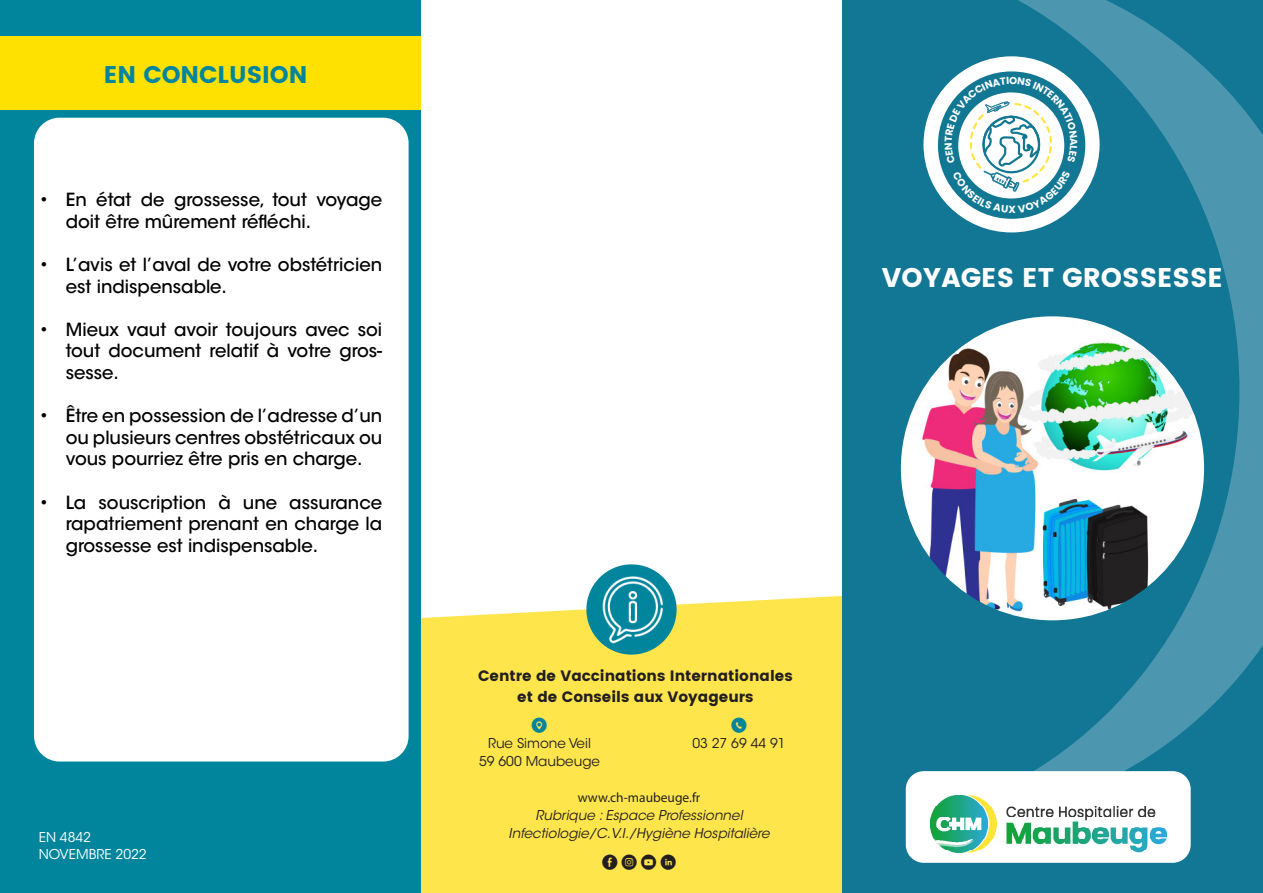
<style>
.page{position:relative;width:1263px;height:893px;background:#fff}
.page>*{position:absolute;margin:0;border:0;box-sizing:border-box;transform-origin:0 0}
.t1{font:27px "Poppins";color:#fff}
.t2{font:24px "Poppins";color:#00859d}
.t3{font:500 18px/21.6px "ITC Avant Garde Std";color:#000002;text-align:justify}
.t4{font:15px "Poppins";color:#231f20}
.t5{font:15px "Social Media Circled";color:#231f20}
.t6{font:15px "Social Media Circled";color:#00859d}
.t7{font:italic 13.5px "ITC Avant Garde Std";color:#231f20}
.t8{font:13.5px "ITC Avant Garde Std";color:#231f20}
.t9{font:13.5px "Myriad Pro";color:#231f20}
.t10{font:13.5px "ITC Avant Garde Std";color:#fff}
.t11{font:700 10.35px "Poppins";color:#fff}
</style>
<div class="page">
<div style="left:421px;top:596px;width:421px;height:297px;background:#ffe54c"></div>
<div style="left:842px;top:0;width:421px;height:893px;background:#127695"></div>
<svg style="left:929px;top:0;width:334px;height:785px"></svg>
<div style="left:0;top:0;width:421px;height:893px;background:#00859d"></div>
<div style="left:906px;top:771px;width:285px;height:92px;background:#fff;border-radius:18px"></div>
<img style="left:930px;top:795px;width:236px;height:58px">
<div style="left:0;top:36px;width:421px;height:73px;background:#ffe101"></div>
<img style="left:585px;top:567px;width:94px;height:88px">
<div style="left:923px;top:56px;width:176px;height:176px;background:#fff;border-radius:50%"></div>
<div style="left:34px;top:118px;width:375px;height:643px;background:#fff;border-radius:26px"></div>
<img style="left:901px;top:316px;width:303px;height:304px;border-radius:152px">
<svg style="left:938px;top:71px;width:147px;height:148px"></svg>
<p class="t2" style="left:104px;top:61px;width:205px">EN CONCLUSION</p>
<p class="t3" style="left:66px;top:189px;width:318px;text-indent:-27px">• En état de grossesse, tout voyage doit être mûrement réfléchi.</p>
<p class="t3" style="left:66px;top:254px;width:318px;text-indent:-27px">• L’avis et l’aval de votre obstétricien est indispensable.</p>
<p class="t3" style="left:66px;top:318px;width:318px;text-indent:-27px">• Mieux vaut avoir toujours avec soi tout document relatif à votre gros&shy;sesse.</p>
<p class="t3" style="left:66px;top:405px;width:318px;text-indent:-27px">• Être en possession de l’adresse d’un ou plusieurs centres obstétricaux ou vous pourriez être pris en charge.</p>
<p class="t3" style="left:66px;top:491px;width:318px;text-indent:-27px">• La souscription à une assurance rapatriement prenant en charge la grossesse est indispensable.</p>
<p class="t10" style="left:39px;top:829px;width:54px">EN 4842</p>
<p class="t10" style="left:39px;top:845px;width:109px">NOVEMBRE 2022</p>
<p class="t11" style="left:1008px;top:203px;width:9px">X</p>
<p class="t1" style="left:882px;top:262px;width:342px">VOYAGES ET GROSSESSE</p>
<p class="t4" style="left:478px;top:667px;width:316px">Centre de Vaccinations Internationales</p>
<p class="t4" style="left:517px;top:688px;width:238px">et de Conseils aux Voyageurs</p>
<p class="t6" style="left:532px;top:718px;width:17px">9</p>
<p class="t8" style="left:488px;top:735px;width:104px">Rue Simone Veil</p>
<p class="t8" style="left:479px;top:753px;width:122px">59 600 Maubeuge</p>
<p class="t6" style="left:731px;top:718px;width:17px">m</p>
<p class="t8" style="left:692px;top:735px;width:95px">03 27 69 44 91</p>
<p class="t9" style="left:578px;top:789px;width:124px">www.ch-maubeuge.fr</p>
<p class="t7" style="left:536px;top:807px;width:209px">Rubrique : Espace Professionnel</p>
<p class="t7" style="left:509px;top:825px;width:262px">Infectiologie/C.V.I./Hygiène Hospitalière</p>
<p class="t5" style="left:602px;top:854px;width:76px">E Q M C</p>
</div>
